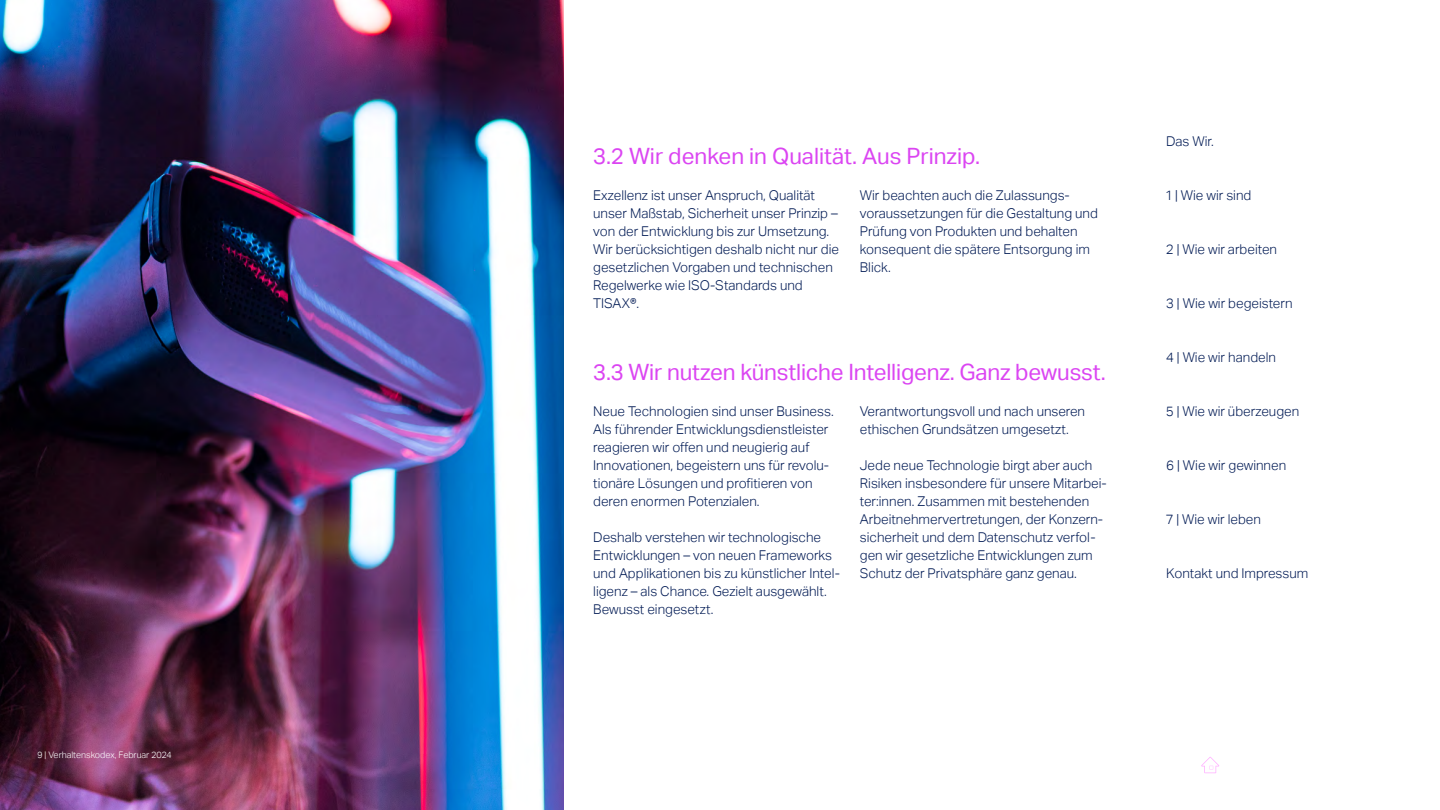
<style>
.page{position:relative;width:1440px;height:810px;background:#fff}
.page>*{position:absolute;margin:0;border:0;box-sizing:border-box;transform-origin:0 0}
.Kapitelüberschrift_2_ohne{font:22.5px "Aktiv Grotesk";letter-spacing:-.01em;color:#db45f2}
.Fließtext_18_24pt{font:300 13.5px/18px "Aktiv Grotesk";color:#001a54}
.t1{font:300 9px "Aktiv Grotesk";color:#fff}
</style>
<div class="page">
<img style="left:0;top:0;width:564px;height:810px">
<svg style="left:1201px;top:757px;width:18px;height:16px"></svg>
<p class="t1" style="left:38px;top:749px;width:136px">9 | Verhaltenskodex, Februar 2024</p>
<p class="Kapitelüberschrift_2_ohne" style="left:593px;top:143px;width:388px">3.2 Wir denken in Qualität. Aus Prinzip.</p>
<p class="Fließtext_18_24pt" style="left:593px;top:186px;width:247px">Exzellenz ist unser Anspruch, Qualität unser Maßstab, Sicherheit unser Prinzip – von der Entwicklung bis zur Umsetzung.<br>Wir berücksichtigen deshalb nicht nur die gesetzlichen Vorgaben und technischen Regelwerke wie ISO-Standards und TISAX®.</p>
<p class="Fließtext_18_24pt" style="left:860px;top:186px;width:240px">Wir beachten auch die Zulassungs&shy;voraussetzungen für die Gestaltung und<br>Prüfung von Produkten und behalten konsequent die spätere Entsorgung im<br>Blick.</p>
<p class="Kapitelüberschrift_2_ohne" style="left:593px;top:359px;width:514px">3.3 Wir nutzen künstliche Intelligenz. Ganz bewusst.</p>
<p class="Fließtext_18_24pt" style="left:593px;top:402px;width:242px">Neue Technologien sind unser Business.<br>Als führender Entwicklungsdienstleister reagieren wir offen und neugierig auf Innovationen, begeistern uns für revolu&shy;tionäre Lösungen und profitieren von deren enormen Potenzialen.</p>
<p class="Fließtext_18_24pt" style="left:593px;top:528px;width:248px">Deshalb verstehen wir technologische Entwicklungen – von neuen Frameworks und Applikationen bis zu künstlicher Intel&shy;ligenz – als Chance. Gezielt ausgewählt.<br>Bewusst eingesetzt.</p>
<p class="Fließtext_18_24pt" style="left:860px;top:402px;width:227px">Verantwortungsvoll und nach unseren ethischen Grundsätzen umgesetzt.</p>
<p class="Fließtext_18_24pt" style="left:860px;top:456px;width:248px">Jede neue Technologie birgt aber auch Risiken insbesondere für unsere Mitarbei&shy;ter:innen. Zusammen mit bestehenden Arbeitnehmervertretungen, der Konzern&shy;sicherheit und dem Datenschutz verfol&shy;gen wir gesetzliche Entwicklungen zum Schutz der Privatsphäre ganz genau.</p>
<p class="Fließtext_18_24pt" style="left:1166px;top:132px;width:49px">Das Wir.</p>
<p class="Fließtext_18_24pt" style="left:1166px;top:186px;width:87px">1 | Wie wir sind</p>
<p class="Fließtext_18_24pt" style="left:1166px;top:240px;width:112px">2 | Wie wir arbeiten</p>
<p class="Fließtext_18_24pt" style="left:1166px;top:294px;width:128px">3 | Wie wir begeistern</p>
<p class="Fließtext_18_24pt" style="left:1166px;top:348px;width:111px">4 | Wie wir handeln</p>
<p class="Fließtext_18_24pt" style="left:1166px;top:402px;width:135px">5 | Wie wir überzeugen</p>
<p class="Fließtext_18_24pt" style="left:1166px;top:456px;width:122px">6 | Wie wir gewinnen</p>
<p class="Fließtext_18_24pt" style="left:1166px;top:510px;width:96px">7 | Wie wir leben</p>
<p class="Fließtext_18_24pt" style="left:1166px;top:564px;width:144px">Kontakt und Impressum</p>
</div>
